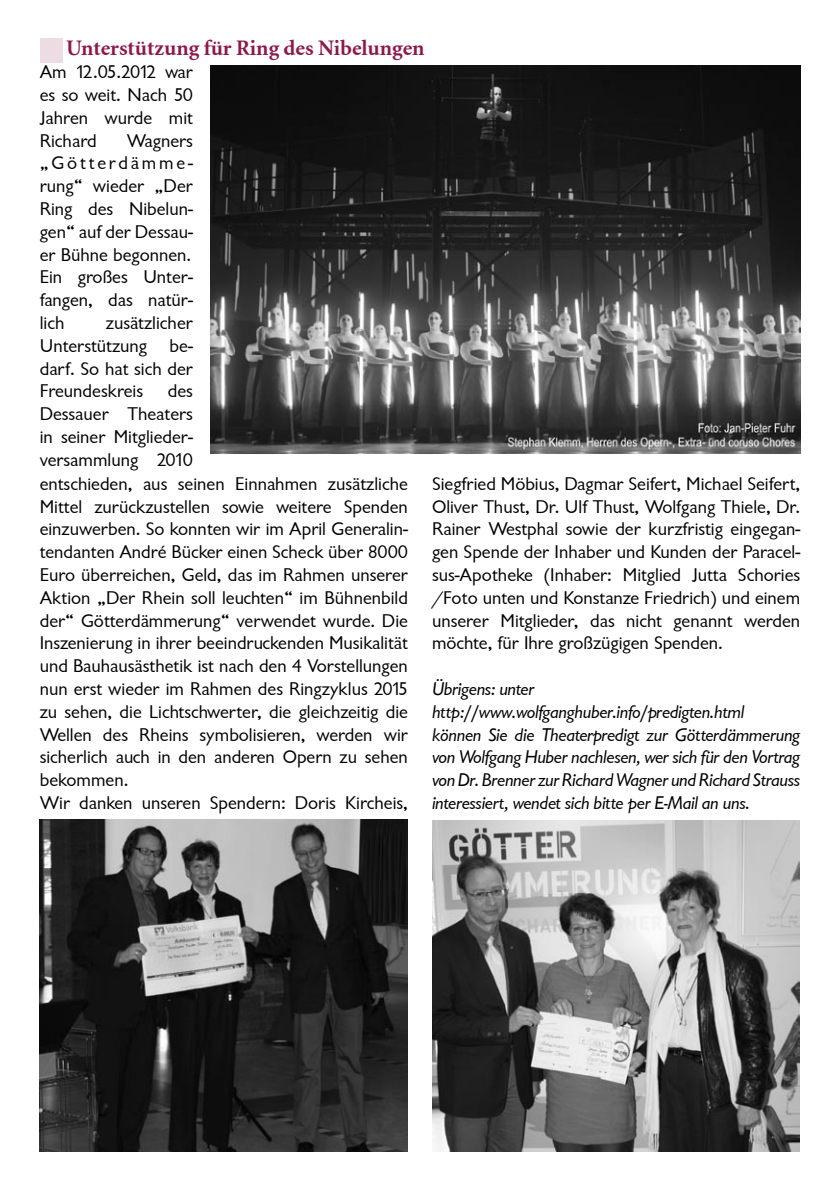
<style>
.page{position:relative;width:840px;height:1191px;background:#fff}
.page>*{position:absolute;margin:0;border:0;box-sizing:border-box;transform-origin:0 0}
.t1{font:700 22px "Minion";color:#8e174c}
.t2{font:19px/22.8px "Garrison Sans";color:#000;text-align:justify}
.t3{font:19px/22.8px "Garrison Sans ITALIC";letter-spacing:-.015em;color:#000;text-align:justify}
</style>
<div class="page">
<img style="left:210px;top:65px;width:589px;height:388px">
<img style="left:40px;top:820px;width:368px;height:331px">
<img style="left:432px;top:820px;width:367px;height:331px">
<div style="left:40px;top:38px;width:22px;height:25px;background:#eedce4"></div>
<p class="t1" style="left:66px;top:37px;width:360px">Unterstützung für Ring des Nibelungen</p>
<p class="t2" style="left:40px;top:61px;width:155px">Am 12.05.2012 war es so weit. Nach 50<br>Jahren wurde mit Richard</p>
<p class="t2" style="left:40px;top:129px;width:155px;text-indent:87px">Wagners „Götterdämme&shy;rung“ wieder „Der Ring des Nibelun&shy;gen“ auf der Dessau&shy;er Bühne begonnen.</p>
<p class="t2" style="left:40px;top:266px;width:155px">Ein großes Unter&shy;fangen, das natür&shy;lich</p>
<p class="t2" style="left:40px;top:312px;width:155px;text-indent:66px">zusätzlicher Unterstützung be&shy;darf. So hat sich der Freundeskreis</p>
<p class="t2" style="left:40px;top:380px;width:369px;text-align:left;text-indent:128px">des<br>Dessauer Theaters<br>in seiner Mitglieder-<br>versammlung 2010<br>entschieden, aus seinen Einnahmen zusätzliche Mittel zurückzustellen sowie weitere Spenden einzuwerben. So konnten wir im April Generalin&shy;tendanten André Bücker einen Scheck über 8000<br>Euro überreichen, Geld, das im Rahmen unserer Aktion „Der Rhein soll leuchten“ im Bühnenbild der“ Götterdämmerung“ verwendet wurde. Die Inszenierung in ihrer beeindruckenden Musikalität und Bauhausästhetik ist nach den 4 Vorstellungen nun erst wieder im Rahmen des Ringzyklus 2015 zu sehen, die Lichtschwerter, die gleichzeitig die Wellen des Rheins symbolisieren, werden wir sicherlich auch in den anderen Opern zu sehen bekommen.</p>
<p class="t2" style="left:40px;top:792px;width:369px">Wir danken unseren Spendern: Doris Kircheis,</p>
<p class="t2" style="left:432px;top:472px;width:369px">Siegfried Möbius, Dagmar Seifert, Michael Seifert, Oliver Thust, Dr. Ulf Thust, Wolfgang Thiele, Dr.<br>Rainer Westphal sowie der kurzfristig eingegan&shy;gen Spende der Inhaber und Kunden der Paracel&shy;sus-Apotheke (Inhaber: Mitglied Jutta Schories /Foto unten und Konstanze Friedrich) und einem unserer Mitglieder, das nicht genannt werden möchte, für Ihre großzügigen Spenden.</p>
<p class="t3" style="left:432px;top:677px;width:104px">Übrigens: unter</p>
<p class="t3" style="left:432px;top:700px;width:313px">http://www.wolfganghuber.info/predigten.html</p>
<p class="t3" style="left:432px;top:723px;width:369px">können Sie die Theaterpredigt zur Götterdämmerung von Wolfgang Huber nachlesen, wer sich für den Vortrag von Dr. Brenner zur Richard Wagner und Richard Strauss interessiert, wendet sich bitte per E-Mail an uns.</p>
</div>
